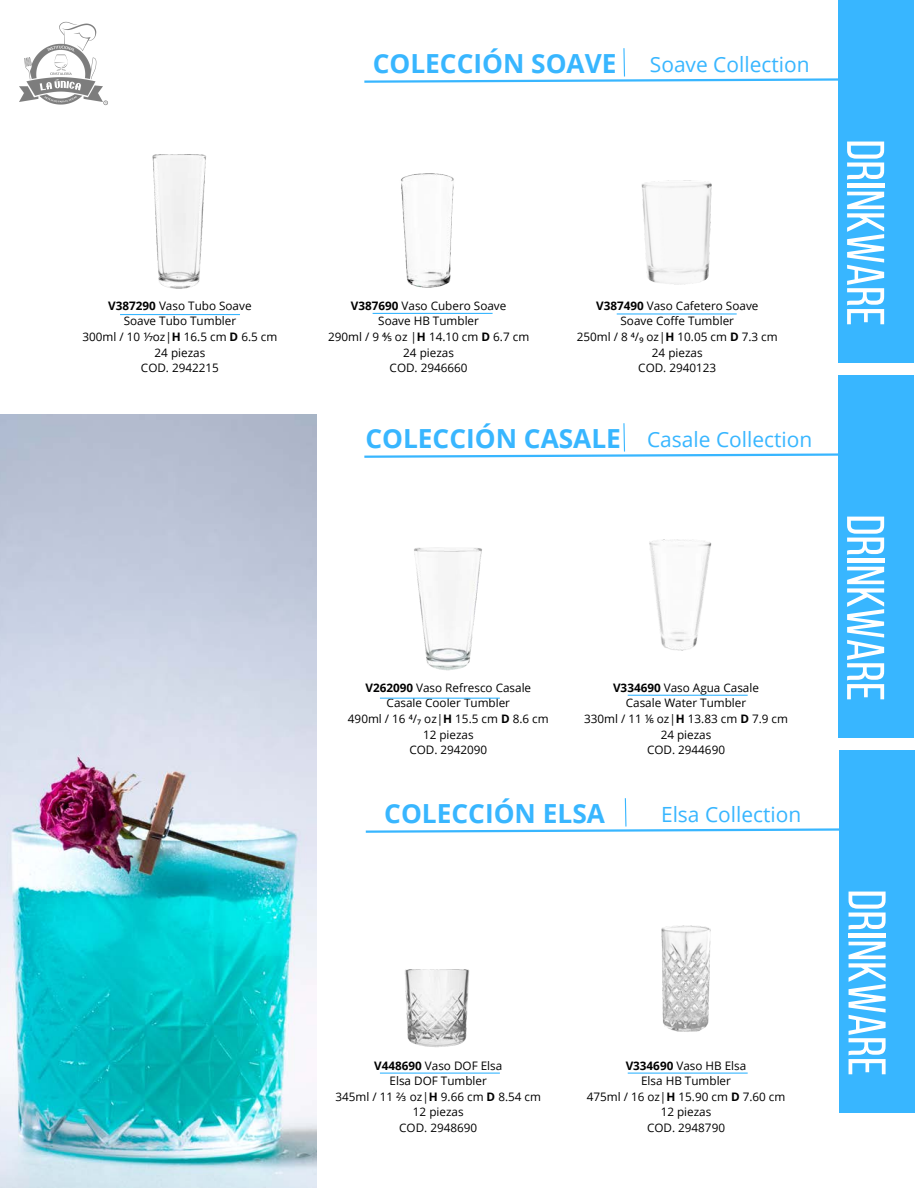
<style>
.page{position:relative;width:918px;height:1188px;background:#fff}
.page>*{position:absolute;margin:0;border:0;box-sizing:border-box;transform-origin:0 0}
.t1{font:52.95px "Bebas Neue";color:#fff}
.t2{font:700 26.25px "Open Sans";color:#38b6ff}
.t3{font:21px "Open Sans";color:#38b6ff}
.t4{font:11.7px "Open Sans";color:#000}
.s1{font-weight:700}
.s2{font-family:"Noto Sans"}
</style>
<div class="page">
<img style="left:152px;top:154px;width:54px;height:135px">
<div style="left:838px;top:0;width:75px;height:363px;background:#38b6ff"></div>
<svg style="left:364px;top:48px;width:474px;height:35px"></svg>
<hr style="left:120px;top:314px;width:120px;height:1px;background:#38b6ff">
<hr style="left:373px;top:313px;width:120px;height:1px;background:#38b6ff">
<img style="left:401px;top:173px;width:53px;height:115px">
<hr style="left:617px;top:313px;width:120px;height:2px;background:#38b6ff">
<img style="left:641px;top:180px;width:71px;height:105px">
<img style="left:414px;top:547px;width:68px;height:124px">
<div style="left:838px;top:375px;width:75px;height:363px;background:#38b6ff"></div>
<svg style="left:364px;top:423px;width:474px;height:35px"></svg>
<hr style="left:380px;top:698px;width:120px;height:1px;background:#38b6ff">
<hr style="left:628px;top:695px;width:120px;height:1px;background:#38b6ff">
<img style="left:649px;top:539px;width:63px;height:112px">
<img style="left:405px;top:969px;width:64px;height:78px">
<div style="left:839px;top:750px;width:76px;height:363px;background:#38b6ff"></div>
<svg style="left:365px;top:798px;width:474px;height:35px"></svg>
<hr style="left:380px;top:1073px;width:120px;height:1px;background:#38b6ff">
<hr style="left:628px;top:1073px;width:120px;height:1px;background:#38b6ff">
<img style="left:661px;top:925px;width:50px;height:107px">
<img style="left:0;top:415px;width:316px;height:773px">
<img style="left:19px;top:21px;width:89px;height:85px">
<p class="t4" style="left:108px;top:297px;width:145px"><span class="s1">V387290</span> Vaso Tubo Soave</p>
<p class="t4" style="left:124px;top:313px;width:114px">Soave Tubo Tumbler</p>
<p class="t4" style="left:83px;top:329px;width:196px">300ml / 10 <span class="s2">⅐</span>oz|<span class="s1">H</span> 16.5 cm <span class="s1">D</span> 6.5 cm</p>
<p class="t4" style="left:155px;top:344px;width:52px">24 piezas</p>
<p class="t4" style="left:141px;top:360px;width:80px">COD. 2942215</p>
<p class="t2" style="left:373px;top:45px;width:245px">COLECCIÓN SOAVE</p>
<p class="t3" style="left:650px;top:49px;width:161px">Soave Collection</p>
<p class="t4" style="left:351px;top:297px;width:157px"><span class="s1">V387690</span> Vaso Cubero Soave</p>
<p class="t4" style="left:378px;top:313px;width:102px">Soave HB Tumbler</p>
<p class="t4" style="left:328px;top:329px;width:203px">290ml / 9 <span class="s2">⅘</span> oz |<span class="s1">H</span> 14.10 cm <span class="s1">D</span> 6.7 cm</p>
<p class="t4" style="left:403px;top:344px;width:52px">24 piezas</p>
<p class="t4" style="left:390px;top:360px;width:80px">COD. 2946660</p>
<p class="t4" style="left:596px;top:297px;width:164px"><span class="s1">V387490</span> Vaso Cafetero Soave</p>
<p class="t4" style="left:621px;top:313px;width:115px">Soave Coffe Tumbler</p>
<p class="t4" style="left:577px;top:329px;width:202px">250ml / 8 ⁴/<span class="s2">₉</span> oz|<span class="s1">H</span> 10.05 cm <span class="s1">D</span> 7.3 cm</p>
<p class="t4" style="left:652px;top:344px;width:52px">24 piezas</p>
<p class="t4" style="left:638px;top:360px;width:80px">COD. 2940123</p>
<p class="t2" style="left:365px;top:420px;width:257px">COLECCIÓN CASALE</p>
<p class="t3" style="left:647px;top:424px;width:167px">Casale Collection</p>
<p class="t4" style="left:365px;top:679px;width:167px"><span class="s1">V262090</span> Vaso Refresco Casale</p>
<p class="t4" style="left:387px;top:695px;width:125px">Casale Cooler Tumbler</p>
<p class="t4" style="left:348px;top:710px;width:202px">490ml / 16 ⁴/<span class="s2">₇</span> oz|<span class="s1">H</span> 15.5 cm <span class="s1">D</span> 8.6 cm</p>
<p class="t4" style="left:423px;top:726px;width:52px">12 piezas</p>
<p class="t4" style="left:409px;top:742px;width:80px">COD. 2942090</p>
<p class="t4" style="left:613px;top:679px;width:147px"><span class="s1">V334690</span> Vaso Agua Casale</p>
<p class="t4" style="left:626px;top:695px;width:122px">Casale Water Tumbler</p>
<p class="t4" style="left:584px;top:710px;width:206px">330ml / 11 <span class="s2">⅙</span> oz|<span class="s1">H</span> 13.83 cm <span class="s1">D</span> 7.9 cm</p>
<p class="t4" style="left:661px;top:726px;width:52px">24 piezas</p>
<p class="t4" style="left:647px;top:742px;width:80px">COD. 2944690</p>
<p class="t2" style="left:384px;top:795px;width:222px">COLECCIÓN ELSA</p>
<p class="t3" style="left:661px;top:799px;width:142px">Elsa Collection</p>
<p class="t4" style="left:374px;top:1057px;width:130px"><span class="s1">V448690</span> Vaso DOF Elsa</p>
<p class="t4" style="left:390px;top:1073px;width:99px">Elsa DOF Tumbler</p>
<p class="t4" style="left:335px;top:1088px;width:207px">345ml / 11 <span class="s2">⅔</span> oz|<span class="s1">H</span> 9.66 cm <span class="s1">D</span> 8.54 cm</p>
<p class="t4" style="left:413px;top:1104px;width:52px">12 piezas</p>
<p class="t4" style="left:399px;top:1120px;width:80px">COD. 2948690</p>
<p class="t4" style="left:626px;top:1057px;width:122px"><span class="s1">V334690</span> Vaso HB Elsa</p>
<p class="t4" style="left:641px;top:1073px;width:91px">Elsa HB Tumbler</p>
<p class="t4" style="left:587px;top:1088px;width:200px">475ml / 16 oz|<span class="s1">H</span> 15.90 cm <span class="s1">D</span> 7.60 cm</p>
<p class="t4" style="left:661px;top:1104px;width:52px">12 piezas</p>
<p class="t4" style="left:647px;top:1120px;width:80px">COD. 2948790</p>
<p class="t1" style="left:887px;top:139px;width:188px;rotate:90deg">DRINKWARE</p>
<p class="t1" style="left:887px;top:514px;width:188px;rotate:90deg">DRINKWARE</p>
<p class="t1" style="left:888px;top:889px;width:188px;rotate:90deg">DRINKWARE</p>
</div>
